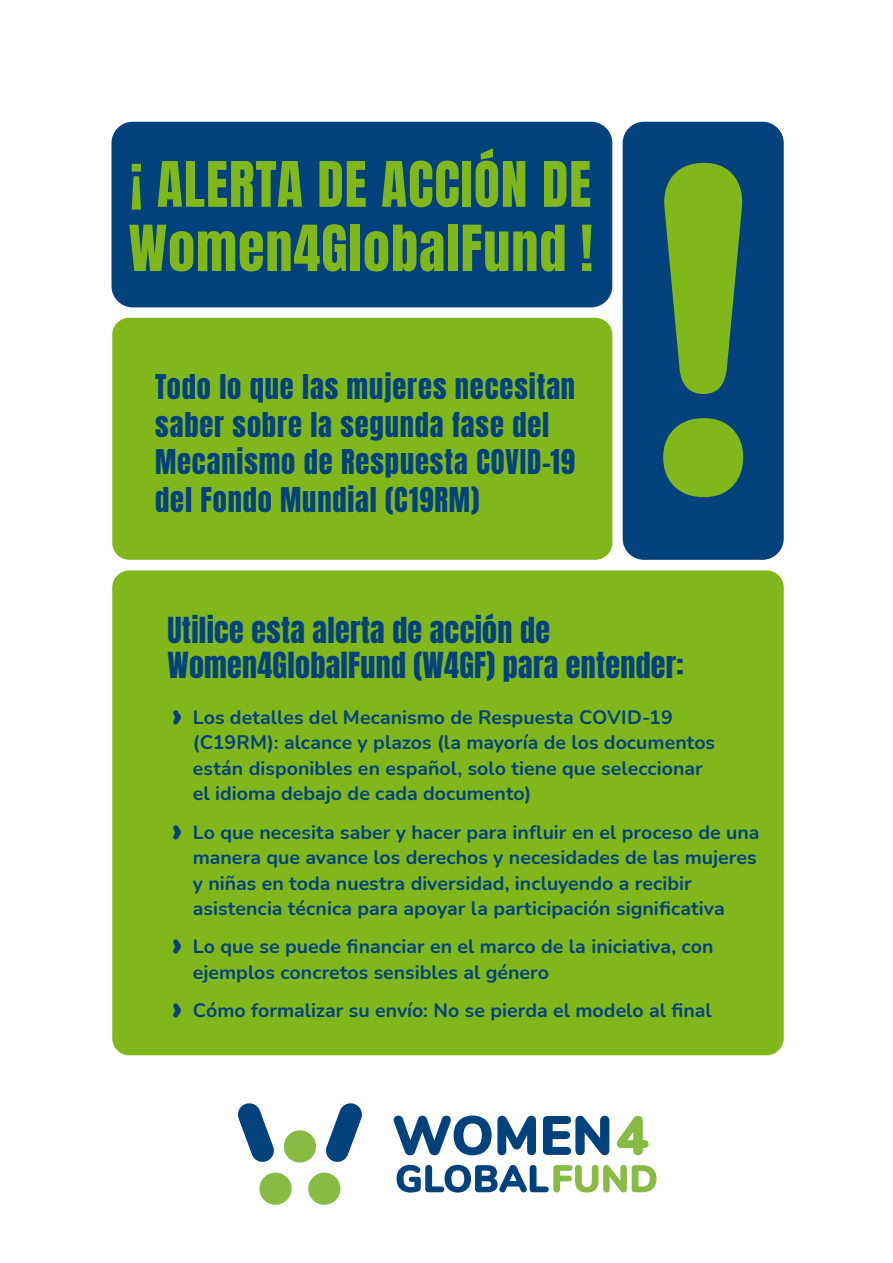
<style>
.page{position:relative;width:893px;height:1263px;background:#fff}
.page>*{position:absolute;margin:0;border:0;box-sizing:border-box;transform-origin:0 0}
.Bodytext{font:800 464.85px "Nunito";color:#80b71b}
.Headers{font:54px "Anton";letter-spacing:.02em;color:#80b71b}
.Headers-2{font:53.25px "Anton";letter-spacing:.02em;color:#80b71b}
.Headers-3{font:30px/34.5px "Anton";letter-spacing:.01em;color:#04427d}
.Headers-4{font:28.5px/37.5px "Anton";letter-spacing:.03em;color:#04427d}
.t1{font:700 19.5px/25.5px "Nunito";color:#04427d}
.s1{font-weight:900;font-size:36px}
</style>
<div class="page">
<svg style="left:394px;top:1115px;width:142px;height:40px"></svg>
<svg style="left:543px;top:1116px;width:66px;height:39px"></svg>
<svg style="left:617px;top:1116px;width:32px;height:39px"></svg>
<svg style="left:397px;top:1165px;width:259px;height:27px"></svg>
<div style="left:284px;top:1130px;width:32px;height:32px;background:#87bb43;border-radius:50%"></div>
<div style="left:308px;top:1172px;width:32px;height:33px;background:#87bb43;border-radius:50%"></div>
<div style="left:259px;top:1172px;width:33px;height:33px;background:#87bb43;border-radius:50%"></div>
<svg style="left:326px;top:1103px;width:36px;height:59px"></svg>
<svg style="left:238px;top:1103px;width:36px;height:59px"></svg>
<div style="left:111px;top:122px;width:501px;height:185px;background:#04427d;border-radius:21px"></div>
<div style="left:623px;top:122px;width:161px;height:438px;background:#04427d;border-radius:21px"></div>
<div style="left:112px;top:570px;width:672px;height:485px;background:#80b71b;border-radius:17px"></div>
<div style="left:112px;top:318px;width:500px;height:242px;background:#80b71b;border-radius:17px"></div>
<p class="Headers-2" style="left:130px;top:157px;width:462px">¡ ALERTA DE ACCIÓN DE</p>
<p class="Headers" style="left:129px;top:221px;width:466px">Women4GlobalFund !</p>
<p class="Headers-4" style="left:155px;top:371px;width:421px">Todo lo que las mujeres necesitan saber sobre la segunda fase del<br>Mecanismo de Respuesta COVID-19 del Fondo Mundial (C19RM)</p>
<p class="Bodytext" style="left:643px;top:2px;width:122px">!</p>
<p class="Headers-3" style="left:167px;top:616px;width:518px">Utilice esta alerta de acción de<br>Women4GlobalFund (W4GF) para entender:</p>
<p class="t1" style="left:193px;top:703px;width:524px;text-indent:-21px"><span class="s1">›</span> Los detalles del Mecanismo de Respuesta COVID-19 (C19RM): alcance y plazos (la mayoría de los documentos están disponibles en español, solo tiene que seleccionar el idioma debajo de cada documento)</p>
<p class="t1" style="left:193px;top:818px;width:568px;text-indent:-21px"><span class="s1">›</span> Lo que necesita saber y hacer para influir en el proceso de una manera que avance los derechos y necesidades de las mujeres y niñas en toda nuestra diversidad, incluyendo a recibir asistencia técnica para apoyar la participación significativa</p>
<p class="t1" style="left:193px;top:933px;width:522px;text-indent:-21px"><span class="s1">›</span> Lo que se puede financiar en el marco de la iniciativa, con ejemplos concretos sensibles al género</p>
<p class="t1" style="left:172px;top:997px;width:542px"><span class="s1">›</span> Cómo formalizar su envío: No se pierda el modelo al final</p>
</div>
